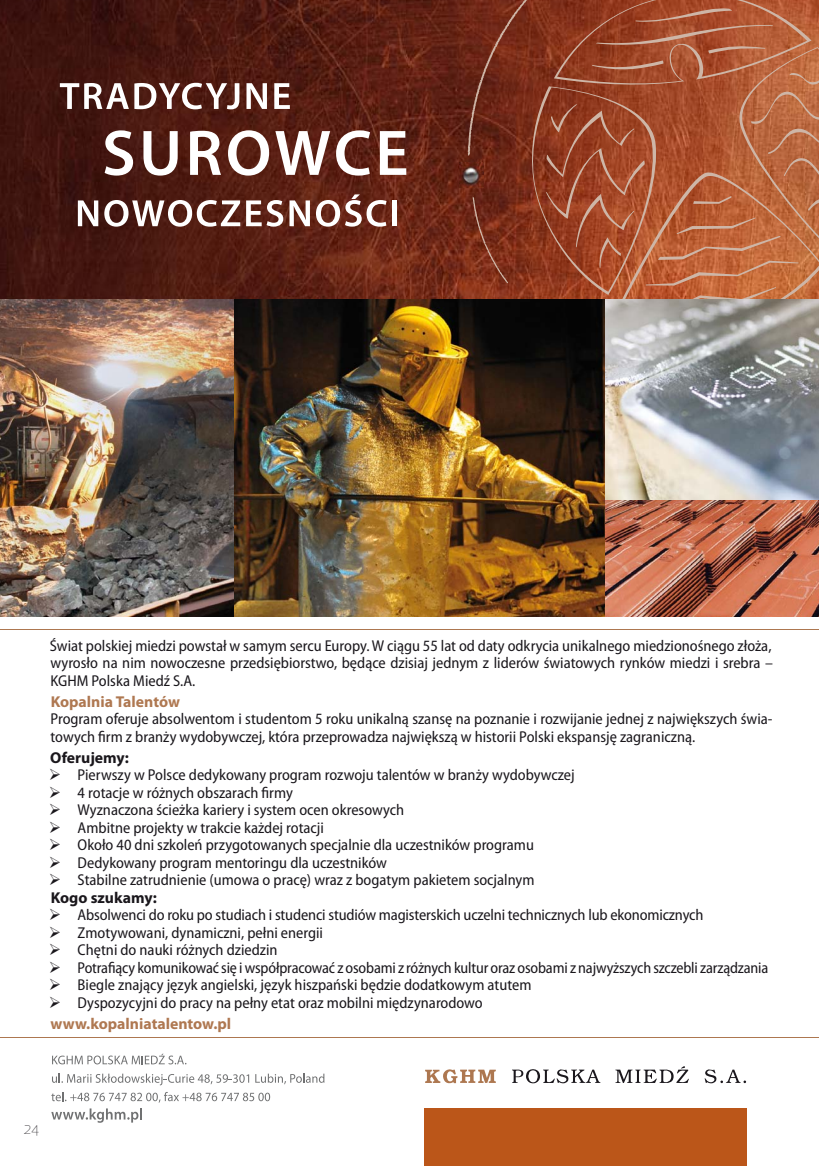
<style>
.page{position:relative;width:819px;height:1166px;background:#fff}
.page>*{position:absolute;margin:0;border:0;box-sizing:border-box;transform-origin:0 0}
.t1{font:semi-condensed 15.75px/17.5px "Myriad Pro";color:#1a171c}
.t2{font:700 15.75px "Myriad Pro";color:#af7851}
.t3{font:700 15.75px "Myriad Pro";color:#1a171c}
.t4{font:300 14px "Apex New";color:#1a171c}
.s1{font-weight:700;font-stretch:normal}
.s2{font-weight:700;font-stretch:normal;color:#af7851}
</style>
<div class="page">
<img style="left:0;top:0;width:467px;height:299px">
<hr style="left:0;top:629px;width:819px;height:1px;background:#ad7750">
<hr style="left:0;top:1037px;width:819px;height:1px;background:#ad7750">
<svg style="left:52px;top:1054px;width:134px;height:10px"></svg>
<svg style="left:52px;top:1073px;width:197px;height:12px"></svg>
<svg style="left:255px;top:1073px;width:69px;height:11px"></svg>
<svg style="left:51px;top:1092px;width:219px;height:10px"></svg>
<svg style="left:51px;top:1108px;width:91px;height:15px"></svg>
<svg style="left:467px;top:0;width:352px;height:299px;background:#a25031"></svg>
<img style="left:459px;top:162px;width:24px;height:25px">
<svg style="left:425px;top:1069px;width:71px;height:14px"></svg>
<svg style="left:512px;top:1069px;width:88px;height:14px"></svg>
<svg style="left:615px;top:1066px;width:73px;height:17px"></svg>
<svg style="left:704px;top:1069px;width:42px;height:14px"></svg>
<div style="left:424px;top:1108px;width:322px;height:58px;background:#bb5619"></div>
<svg style="left:78px;top:200px;width:20px;height:26px"></svg>
<svg style="left:104px;top:200px;width:136px;height:27px"></svg>
<svg style="left:246px;top:200px;width:37px;height:27px"></svg>
<svg style="left:289px;top:200px;width:21px;height:26px"></svg>
<svg style="left:316px;top:194px;width:70px;height:33px"></svg>
<div style="left:392px;top:200px;width:5px;height:26px;background:#fff"></div>
<svg style="left:60px;top:83px;width:179px;height:26px"></svg>
<svg style="left:246px;top:83px;width:21px;height:26px"></svg>
<svg style="left:274px;top:83px;width:16px;height:26px"></svg>
<svg style="left:105px;top:130px;width:28px;height:46px"></svg>
<svg style="left:143px;top:131px;width:35px;height:45px"></svg>
<svg style="left:190px;top:131px;width:31px;height:44px"></svg>
<svg style="left:228px;top:130px;width:41px;height:46px"></svg>
<svg style="left:275px;top:131px;width:55px;height:44px"></svg>
<svg style="left:336px;top:130px;width:34px;height:46px"></svg>
<svg style="left:380px;top:131px;width:26px;height:44px"></svg>
<img style="left:0;top:299px;width:235px;height:318px">
<img style="left:604px;top:299px;width:215px;height:201px">
<img style="left:604px;top:500px;width:215px;height:117px">
<img style="left:235px;top:299px;width:369px;height:318px">
<p class="t1" style="left:50px;top:637px;width:724px;text-align:justify">Świat polskiej miedzi powstał w samym sercu Europy. W ciągu 55 lat od daty odkrycia unikalnego miedzionośnego złoża, wyrosło na nim nowoczesne przedsiębiorstwo, będące dzisiaj jednym z liderów światowych rynków miedzi i srebra – KGHM Polska Miedź S.A.</p>
<p class="t2" style="left:51px;top:691px;width:131px">Kopalnia Talentów</p>
<p class="t1" style="left:50px;top:710px;width:723px">Program oferuje absolwentom i studentom 5 roku unikalną szansę na poznanie i rozwijanie jednej z największych świa&shy;towych firm z branży wydobywczej, która przeprowadza największą w historii Polski ekspansję zagraniczną.</p>
<p class="t3" style="left:50px;top:747px;width:80px">Oferujemy:</p>
<p class="t1" style="left:49px;top:766px;width:527px">➢ Pierwszy w Polsce dedykowany program rozwoju talentów w branży wydobywczej</p>
<p class="t1" style="left:49px;top:784px;width:245px">➢ 4 rotacje w różnych obszarach firmy</p>
<p class="t1" style="left:49px;top:801px;width:357px">➢ Wyznaczona ścieżka kariery i system ocen okresowych</p>
<p class="t1" style="left:49px;top:819px;width:276px">➢ Ambitne projekty w trakcie każdej rotacji</p>
<p class="t1" style="left:49px;top:836px;width:486px">➢ Około 40 dni szkoleń przygotowanych specjalnie dla uczestników programu</p>
<p class="t1" style="left:49px;top:854px;width:339px">➢ Dedykowany program mentoringu dla uczestników</p>
<p class="t1" style="left:49px;top:871px;width:487px">➢ Stabilne zatrudnienie (umowa o pracę) wraz z bogatym pakietem socjalnym<br><span class="s1">Kogo szukamy:</span></p>
<p class="t1" style="left:49px;top:906px;width:656px">➢ Absolwenci do roku po studiach i studenci studiów magisterskich uczelni technicznych lub ekonomicznych</p>
<p class="t1" style="left:49px;top:924px;width:275px">➢ Zmotywowani, dynamiczni, pełni energii</p>
<p class="t1" style="left:49px;top:941px;width:230px">➢ Chętni do nauki różnych dziedzin</p>
<p class="t1" style="left:49px;top:959px;width:721px">➢ Potrafiący komunikować się i współpracować z osobami z różnych kultur oraz osobami z najwyższych szczebli zarządzania</p>
<p class="t1" style="left:49px;top:976px;width:484px">➢ Biegle znający język angielski, język hiszpański będzie dodatkowym atutem</p>
<p class="t1" style="left:49px;top:992px;width:435px;line-height:21px">➢ Dyspozycyjni do pracy na pełny etat oraz mobilni międzynarodowo <span class="s2">www.kopalniatalentow.pl</span></p>
<p class="t4" style="left:24px;top:1120px;width:17px">24</p>
</div>
